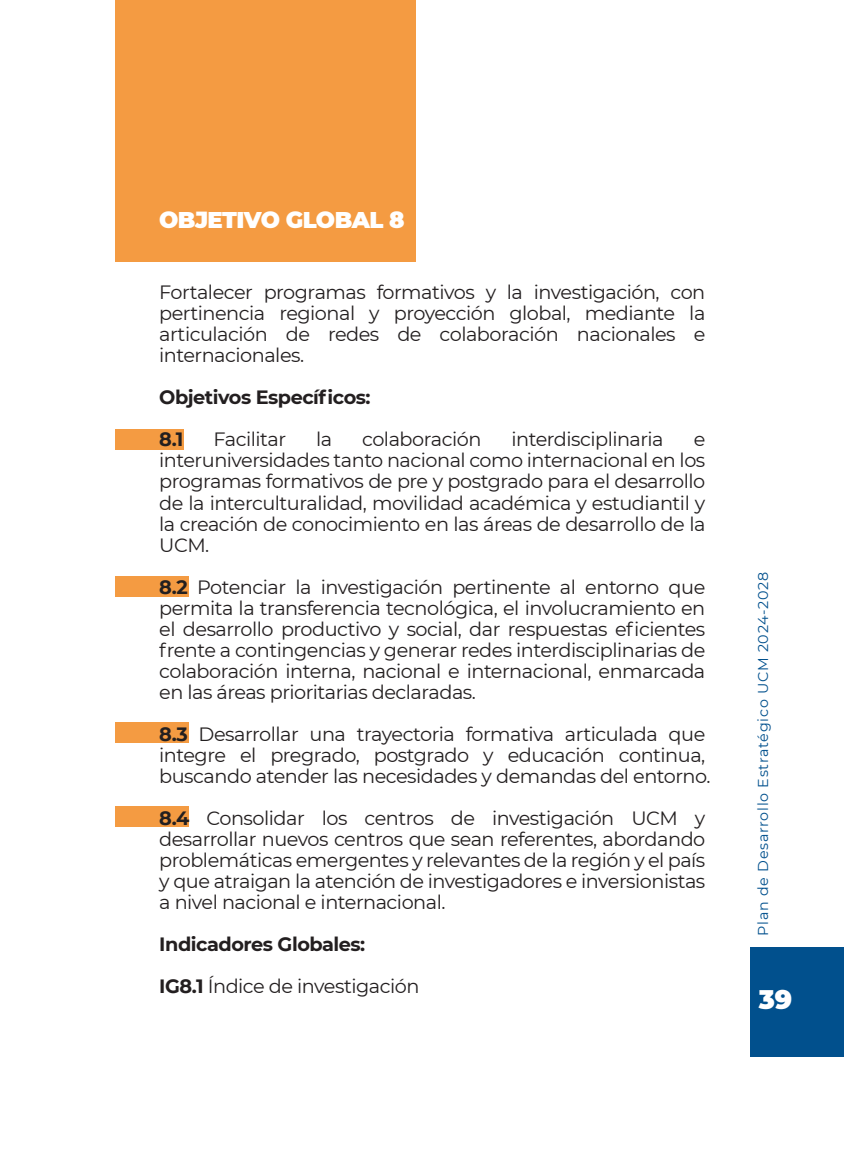
<style>
.page{position:relative;width:844px;height:1166px;background:#fff}
.page>*{position:absolute;margin:0;border:0;box-sizing:border-box;transform-origin:0 0}
.t1{font:900 26.25px "Montserrat";color:#fff}
.t2{font:900 22.75px "Montserrat";letter-spacing:-.025em;color:#fff}
.t3{font:19.25px/21px "Montserrat";letter-spacing:-.025em;color:#231f20;text-align:justify}
.t4{font:700 19.25px/42px "Montserrat";letter-spacing:-.025em;color:#231f20}
.t5{font:14.35px "Montserrat";letter-spacing:.05em;color:#01508d}
.s1{font-weight:700}
.s2{font-weight:400}
</style>
<div class="page">
<div style="left:115px;top:0;width:300px;height:261px;background:#f49b42"></div>
<div style="left:115px;top:429px;width:68px;height:20px;background:#f49b42"></div>
<div style="left:115px;top:722px;width:74px;height:20px;background:#f49b42"></div>
<div style="left:115px;top:576px;width:74px;height:20px;background:#f49b42"></div>
<div style="left:115px;top:807px;width:74px;height:20px;background:#f49b42"></div>
<div style="left:750px;top:947px;width:93px;height:109px;background:#01508d"></div>
<p class="t2" style="left:159px;top:203px;width:247px">OBJETIVO GLOBAL 8</p>
<p class="t3" style="left:159px;top:281px;width:547px">Fortalecer programas formativos y la investigación, con pertinencia regional y proyección global, mediante la articulación de redes de colaboración nacionales e internacionales.</p>
<p class="t4" style="left:159px;top:376px;width:213px">Objetivos Específicos:<br>8.1</p>
<p class="t3" style="left:213px;top:428px;width:74px">Facilitar</p>
<p class="t3" style="left:316px;top:428px;width:18px">la</p>
<p class="t3" style="left:362px;top:428px;width:121px">colaboración</p>
<p class="t3" style="left:511px;top:428px;width:154px">interdisciplinaria</p>
<p class="t3" style="left:159px;top:428px;width:547px;text-indent:534px">e interuniversidades tanto nacional como internacional en los programas formativos de pre y postgrado para el desarrollo de la interculturalidad, movilidad académica y estudiantil y la creación de conocimiento en las áreas de desarrollo de la UCM.</p>
<p class="t3" style="left:159px;top:575px;width:547px"><span class="s1">8.2</span> Potenciar la investigación pertinente al entorno que permita la transferencia tecnológica, el involucramiento en el desarrollo productivo y social, dar respuestas eficientes frente a contingencias y generar redes interdisciplinarias de colaboración interna, nacional e internacional, enmarcada en las áreas prioritarias declaradas.</p>
<p class="t3" style="left:159px;top:722px;width:552px;text-align:left"><span class="s1">8.3</span> Desarrollar una trayectoria formativa articulada que integre el pregrado, postgrado y educación continua, buscando atender las necesidades y demandas del entorno.</p>
<p class="t3" style="left:159px;top:806px;width:547px"><span class="s1">8.4</span> Consolidar los centros de investigación UCM y desarrollar nuevos centros que sean referentes, abordando problemáticas emergentes y relevantes de la región y el país y que atraigan la atención de investigadores e inversionistas a nivel nacional e internacional.</p>
<p class="t4" style="left:159px;top:922px;width:261px">Indicadores Globales:<br>IG8.1 <span class="s2">Índice de investigación</span></p>
<p class="t5" style="left:753px;top:936px;width:365px;rotate:-90deg">Plan de Desarrollo Estratégico UCM 2024-2028</p>
<h1 class="t1" style="left:758px;top:980px;width:35px">39</h1>
</div>
